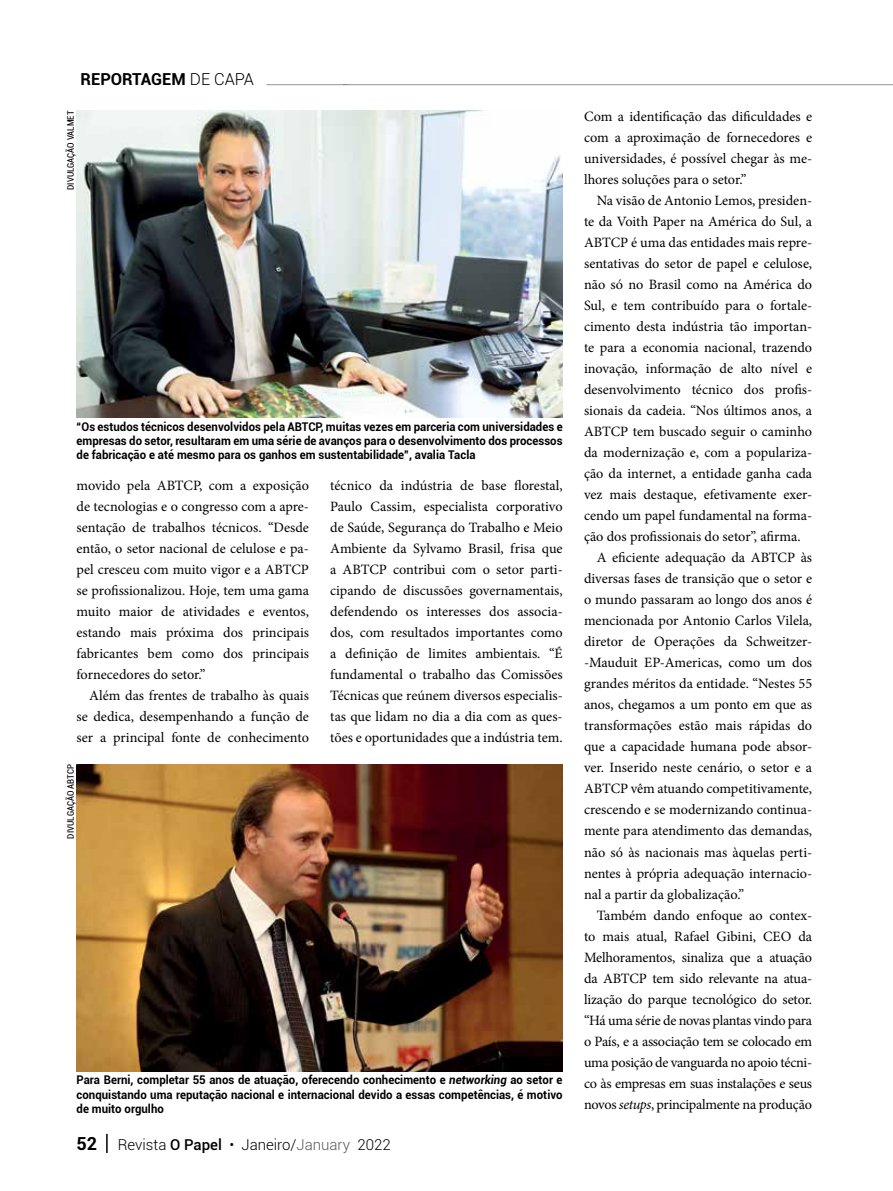
<style>
.page{position:relative;width:893px;height:1191px;background:#fff}
.page>*{position:absolute;margin:0;border:0;box-sizing:border-box;transform-origin:0 0}
.t1{font:700 16.5px "Roboto";color:#000}
.t2{font:300 15px "Roboto";color:#000}
.t3{font:14.25px/21px "Minion Pro";letter-spacing:-.005em;color:#000;text-align:justify}
.t4{font:700 12px/14.4px "Roboto";letter-spacing:.005em;color:#000;text-align:justify;scale:.95 1}
.t5{font:condensed 9px "Roboto";letter-spacing:.005em;color:#000}
.s1{font-weight:300}
.s2{font-style:italic}
.s3{font-weight:700;font-size:18px}
.s4{font-weight:500}
.s5{color:#58595b}
</style>
<div class="page">
<hr style="left:266px;top:84px;width:627px;height:1px;background:#939598">
<hr style="left:106px;top:1133px;width:2px;height:20px;background:#000">
<img style="left:77px;top:111px;width:486px;height:306px">
<img style="left:77px;top:764px;width:486px;height:307px">
<p class="t1" style="left:81px;top:68px;width:175px">REPORTAGEM <span class="s1">DE CAPA</span></p>
<p class="t5" style="left:64px;top:190px;width:81px;rotate:-90deg">DIVULGAÇÃO VALMET</p>
<p class="t4" style="left:77px;top:418px;width:513px">“Os estudos técnicos desenvolvidos pela ABTCP, muitas vezes em parceria com universidades e empresas do setor, resultaram em uma série de avanços para o desenvolvimento dos processos de fabricação e até mesmo para os ganhos em sustentabilidade”, avalia Tacla</p>
<p class="t3" style="left:77px;top:475px;width:234px">movido pela ABTCP, com a exposição de tecnologias e o congresso com a apre&shy;sentação de trabalhos técnicos. “Desde então, o setor nacional de celulose e pa&shy;pel cresceu com muito vigor e a ABTCP se profissionalizou. Hoje, tem uma gama muito maior de atividades e eventos, estando mais próxima dos principais fabricantes bem como dos principais fornecedores do setor.”</p>
<p class="t3" style="left:77px;top:685px;width:234px;text-indent:13px">Além das frentes de trabalho às quais se dedica, desempenhando a função de ser a principal fonte de conhecimento</p>
<p class="t5" style="left:64px;top:838px;width:76px;rotate:-90deg">DIVULGAÇÃO ABTCP</p>
<p class="t3" style="left:330px;top:475px;width:234px">técnico da indústria de base florestal, Paulo Cassim, especialista corporativo de Saúde, Segurança do Trabalho e Meio Ambiente da Sylvamo Brasil, frisa que a ABTCP contribui com o setor parti&shy;cipando de discussões governamentais, defendendo os interesses dos associa&shy;dos, com resultados importantes como a definição de limites ambientais. “É fundamental o trabalho das Comissões Técnicas que reúnem diversos especialis&shy;tas que lidam no dia a dia com as ques&shy;tões e oportunidades que a indústria tem.</p>
<p class="t4" style="left:77px;top:1072px;width:513px">Para Berni, completar 55 anos de atuação, oferecendo conhecimento e <span class="s2">networking</span> ao setor e conquistando uma reputação nacional e internacional devido a essas competências, é motivo de muito orgulho</p>
<p class="t2" style="left:77px;top:1133px;width:316px"><span class="s3">52</span> Revista <span class="s4">O Papel</span> • Janeiro/<span class="s5">January</span> 2022</p>
<p class="t3" style="left:584px;top:106px;width:230px">Com a identificação das dificuldades e com a aproximação de fornecedores e universidades, é possível chegar às me&shy;lhores soluções para o setor.”</p>
<p class="t3" style="left:597px;top:190px;width:217px">Na visão de Antonio Lemos, presiden-</p>
<p class="t3" style="left:584px;top:211px;width:230px">te da Voith Paper na América do Sul, a</p>
<p class="t3" style="left:584px;top:232px;width:230px">ABTCP é uma das entidades mais repre-</p>
<p class="t3" style="left:584px;top:253px;width:230px">sentativas do setor de papel e celulose,</p>
<p class="t3" style="left:584px;top:274px;width:230px">não só no Brasil como na América do</p>
<p class="t3" style="left:584px;top:295px;width:230px">Sul, e tem contribuído para o fortale-</p>
<p class="t3" style="left:584px;top:316px;width:230px">cimento desta indústria tão importan-</p>
<p class="t3" style="left:584px;top:337px;width:230px">te para a economia nacional, trazendo</p>
<p class="t3" style="left:584px;top:358px;width:230px">inovação, informação de alto nível e</p>
<p class="t3" style="left:584px;top:379px;width:230px">desenvolvimento técnico dos profis-</p>
<p class="t3" style="left:584px;top:400px;width:230px">sionais da cadeia. “Nos últimos anos, a</p>
<p class="t3" style="left:584px;top:421px;width:230px">ABTCP tem buscado seguir o caminho</p>
<p class="t3" style="left:584px;top:442px;width:230px">da modernização e, com a populariza-</p>
<p class="t3" style="left:584px;top:463px;width:230px">ção da internet, a entidade ganha cada</p>
<p class="t3" style="left:584px;top:484px;width:230px">vez mais destaque, efetivamente exer-</p>
<p class="t3" style="left:584px;top:505px;width:230px">cendo um papel fundamental na forma-</p>
<p class="t3" style="left:584px;top:526px;width:218px">ção dos profissionais do setor”, afirma.</p>
<p class="t3" style="left:597px;top:547px;width:217px">A eficiente adequação da ABTCP às</p>
<p class="t3" style="left:584px;top:568px;width:230px">diversas fases de transição que o setor e</p>
<p class="t3" style="left:584px;top:589px;width:230px">o mundo passaram ao longo dos anos é</p>
<p class="t3" style="left:584px;top:610px;width:230px">mencionada por Antonio Carlos Vilela,</p>
<p class="t3" style="left:584px;top:631px;width:230px">diretor de Operações da Schweitzer-</p>
<p class="t3" style="left:584px;top:652px;width:230px">-Mauduit EP-Americas, como um dos</p>
<p class="t3" style="left:584px;top:673px;width:230px">grandes méritos da entidade. “Nestes 55</p>
<p class="t3" style="left:584px;top:694px;width:230px">anos, chegamos a um ponto em que as</p>
<p class="t3" style="left:584px;top:715px;width:230px">transformações estão mais rápidas do</p>
<p class="t3" style="left:584px;top:736px;width:230px">que a capacidade humana pode absor-</p>
<p class="t3" style="left:584px;top:757px;width:230px">ver. Inserido neste cenário, o setor e a</p>
<p class="t3" style="left:584px;top:778px;width:230px">ABTCP vêm atuando competitivamente,</p>
<p class="t3" style="left:584px;top:799px;width:230px">crescendo e se modernizando continua-</p>
<p class="t3" style="left:584px;top:820px;width:230px">mente para atendimento das demandas,</p>
<p class="t3" style="left:584px;top:841px;width:230px">não só às nacionais mas àquelas perti-</p>
<p class="t3" style="left:584px;top:862px;width:230px">nentes à própria adequação internacio-</p>
<p class="t3" style="left:584px;top:883px;width:162px">nal a partir da globalização.”</p>
<p class="t3" style="left:597px;top:904px;width:217px">Também dando enfoque ao contex-</p>
<p class="t3" style="left:584px;top:925px;width:230px">to mais atual, Rafael Gibini, CEO da</p>
<p class="t3" style="left:584px;top:946px;width:230px">Melhoramentos, sinaliza que a atuação</p>
<p class="t3" style="left:584px;top:967px;width:230px">da ABTCP tem sido relevante na atua-</p>
<p class="t3" style="left:584px;top:988px;width:230px">lização do parque tecnológico do setor.</p>
<p class="t3" style="left:584px;top:1009px;width:230px">“Há uma série de novas plantas vindo para</p>
<p class="t3" style="left:584px;top:1030px;width:230px">o País, e a associação tem se colocado em</p>
<p class="t3" style="left:584px;top:1051px;width:230px">uma posição de vanguarda no apoio técni-</p>
<p class="t3" style="left:584px;top:1072px;width:230px">co às empresas em suas instalações e seus</p>
<p class="t3" style="left:584px;top:1093px;width:230px">novos <span class="s2">setups</span>, principalmente na produção</p>
</div>
